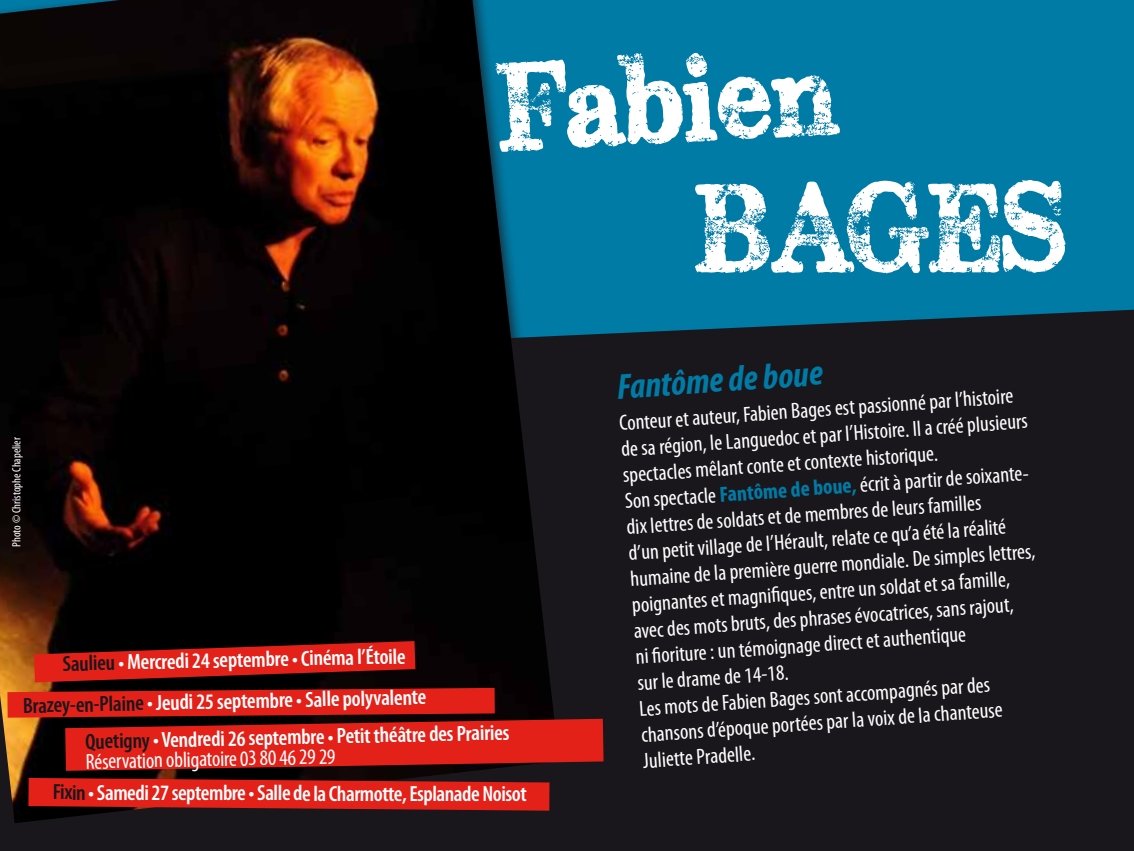
<style>
.page{position:relative;width:1134px;height:851px;background:#fff}
.page>*{position:absolute;margin:0;border:0;box-sizing:border-box;transform-origin:0 0}
.t1{font:italic 700 condensed 36px "Myriad Pro";color:#007ba6}
.t2{font:condensed 22px/26px "Myriad Pro";color:#fff}
.t3{font:600 condensed 22px/41px "Myriad Pro";letter-spacing:-.025em;color:#fff}
.t4{font:condensed 12px "Myriad Pro";color:#fff}
.s1{color:#1a171c}
.s2{font-weight:400}
.s3{font-weight:700;color:#007ba6}
</style>
<div class="page">
<div style="left:0;top:0;width:1134px;height:850px;background:#1a171c"></div>
<div style="left:573px;top:0;width:561px;height:336px;background:#007ba6"></div>
<div style="left:0;top:0;width:573px;height:837px;background:#1a171c;opacity:.75"></div>
<img style="left:0;top:0;width:559px;height:823px">
<svg style="left:495px;top:53px;width:345px;height:99px;background:#65afc9"></svg>
<svg style="left:7px;top:641px;width:596px;height:129px;background:#931a12"></svg>
<svg style="left:695px;top:180px;width:370px;height:93px;background:#70b5cd"></svg>
<svg style="left:28px;top:777px;width:521px;height:33px;background:#c31e17"></svg>
<p class="t4" style="left:9px;top:547px;width:111px;rotate:-90deg">Photo © Christophe Chapelier</p>
<p class="t3" style="left:22px;top:642px;width:405px;text-indent:40px;rotate:-1deg"><span class="s1">Saulieu</span> • Mercredi 24 septembre • Cinéma l’Étoile<br><span class="s1">Brazey-en-Plaine</span> • Jeudi 25 septembre • Salle polyvalente</p>
<p class="t3" style="left:85px;top:729px;width:426px;line-height:20.6px;rotate:-1deg"><span class="s1">Quetigny</span> • Vendredi 26 septembre • Petit théâtre des Prairies<br><span class="s2">Réservation obligatoire 03 80 46 29 29</span></p>
<p class="t3" style="left:53px;top:772px;width:475px"><span class="s1">Fixin</span> • Samedi 27 septembre • Salle de la Charmotte, Esplanade Noisot</p>
<h1 class="t1" style="left:615px;top:364px;width:208px;rotate:-4deg">Fantôme de boue</h1>
<p class="t2" style="left:618px;top:410px;width:411px;rotate:-4deg">Conteur et auteur, Fabien Bages est passionné par l’histoire de sa région, le Languedoc et par l’Histoire. Il a créé plusieurs spectacles mêlant conte et contexte historique.<br>Son spectacle <span class="s3">Fantôme de boue,</span> écrit à partir de soixante&shy;dix lettres de soldats et de membres de leurs familles<br>d’un petit village de l’Hérault, relate ce qu’a été la réalité humaine de la première guerre mondiale. De simples lettres, poignantes et magnifi ques, entre un soldat et sa famille, avec des mots bruts, des phrases évocatrices, sans rajout,<br>ni fi oriture : un témoignage direct et authentique<br>sur le drame de 14-18.<br>Les mots de Fabien Bages sont accompagnés par des chansons d’époque portées par la voix de la chanteuse Juliette Pradelle.</p>
</div>
